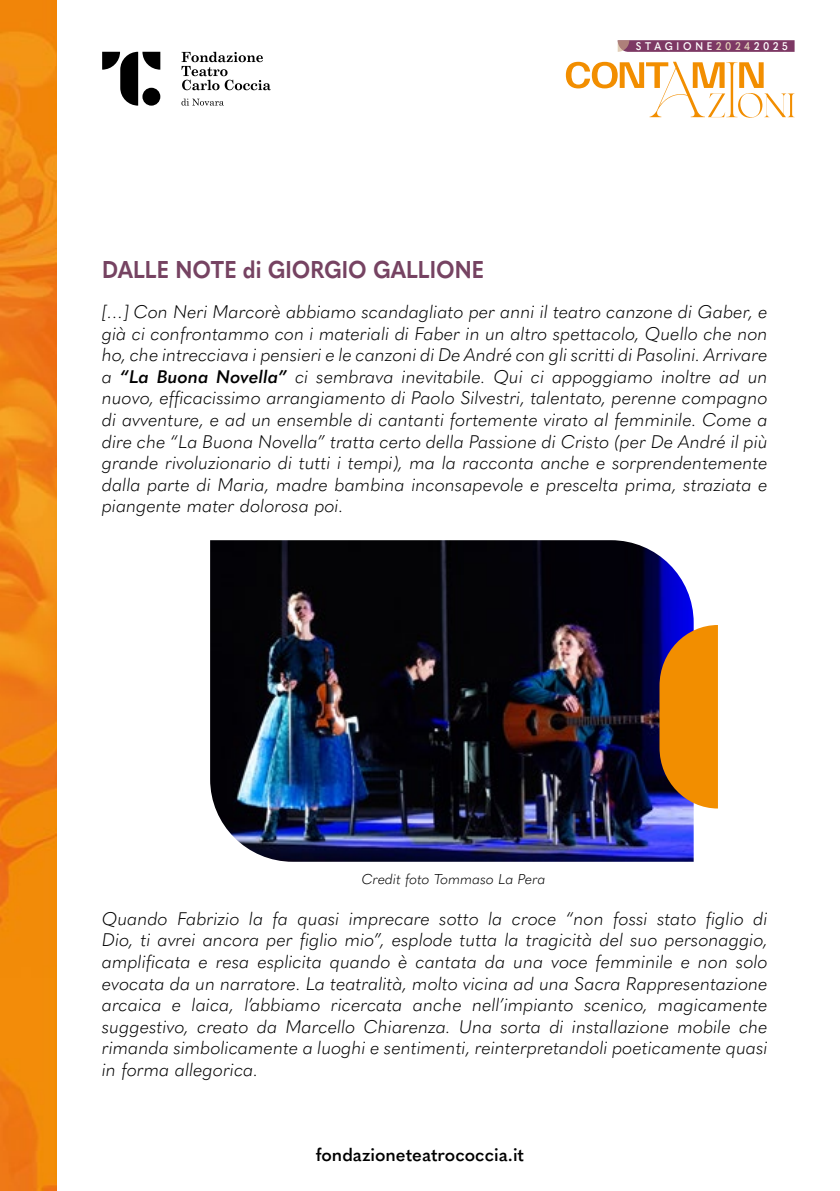
<style>
.page{position:relative;width:840px;height:1191px;background:#fff}
.page>*{position:absolute;margin:0;border:0;box-sizing:border-box;transform-origin:0 0}
.t1{font:700 24px "Quasimoda";color:#764362;scale:.9 1}
.t2{font:italic 300 18px/21.6px "Quasimoda";color:#000;text-align:justify}
.t3{font:600 18px "Quasimoda";color:#000}
.t4{font:italic 300 14px "Quasimoda";color:#000}
.t5{font:600 11px "Quasimoda";letter-spacing:.38em;color:#fff;scale:.9 1}
.s1{color:#e1cfb8}
.s2{font-weight:600}
</style>
<div class="page">
<img style="left:0;top:0;width:57px;height:1191px">
<svg style="left:565px;top:62px;width:229px;height:56px"></svg>
<svg style="left:617px;top:40px;width:177px;height:12px;background:#84436b"></svg>
<svg style="left:102px;top:52px;width:58px;height:54px"></svg>
<div style="left:142px;top:88px;width:18px;height:18px;background:#000;border-radius:50%"></div>
<svg style="left:181px;top:99px;width:43px;height:7px"></svg>
<svg style="left:181px;top:52px;width:89px;height:38px"></svg>
<img style="left:210px;top:540px;width:483px;height:321px">
<svg style="left:659px;top:625px;width:58px;height:183px;background:#d07c1a"></svg>
<p class="t5" style="left:635px;top:38px;width:170px">STAGIONE<span class="s1">2024</span>2025</p>
<h1 class="t1" style="left:102px;top:251px;width:426px">DALLE NOTE di GIORGIO GALLIONE</h1>
<p class="t2" style="left:102px;top:300px;width:667px">[…] Con Neri Marcorè abbiamo scandagliato per anni il teatro canzone di Gaber, e già ci confrontammo con i materiali di Faber in un altro spettacolo, Quello che non ho, che intrecciava i pensieri e le canzoni di De André con gli scritti di Pasolini. Arrivare a <span class="s2">“La Buona Novella”</span> ci sembrava inevitabile. Qui ci appoggiamo inoltre ad un nuovo, efficacissimo arrangiamento di Paolo Silvestri, talentato, perenne compagno di avventure, e ad un ensemble di cantanti fortemente virato al femminile. Come a dire che “La Buona Novella” tratta certo della Passione di Cristo (per De André il più grande rivoluzionario di tutti i tempi), ma la racconta anche e sorprendentemente dalla parte di Maria, madre bambina inconsapevole e prescelta prima, straziata e piangente mater dolorosa poi.</p>
<p class="t4" style="left:361px;top:869px;width:185px">Credit foto Tommaso La Pera</p>
<p class="t2" style="left:102px;top:906px;width:667px">Quando Fabrizio la fa quasi imprecare sotto la croce “non fossi stato figlio di Dio, ti avrei ancora per figlio mio”, esplode tutta la tragicità del suo personaggio, amplificata e resa esplicita quando è cantata da una voce femminile e non solo evocata da un narratore. La teatralità, molto vicina ad una Sacra Rappresentazione arcaica e laica, l’abbiamo ricercata anche nell’impianto scenico, magicamente suggestivo, creato da Marcello Chiarenza. Una sorta di installazione mobile che rimanda simbolicamente a luoghi e sentimenti, reinterpretandoli poeticamente quasi in forma allegorica.</p>
<p class="t3" style="left:315px;top:1140px;width:210px">fondazioneteatrococcia.it</p>
</div>
